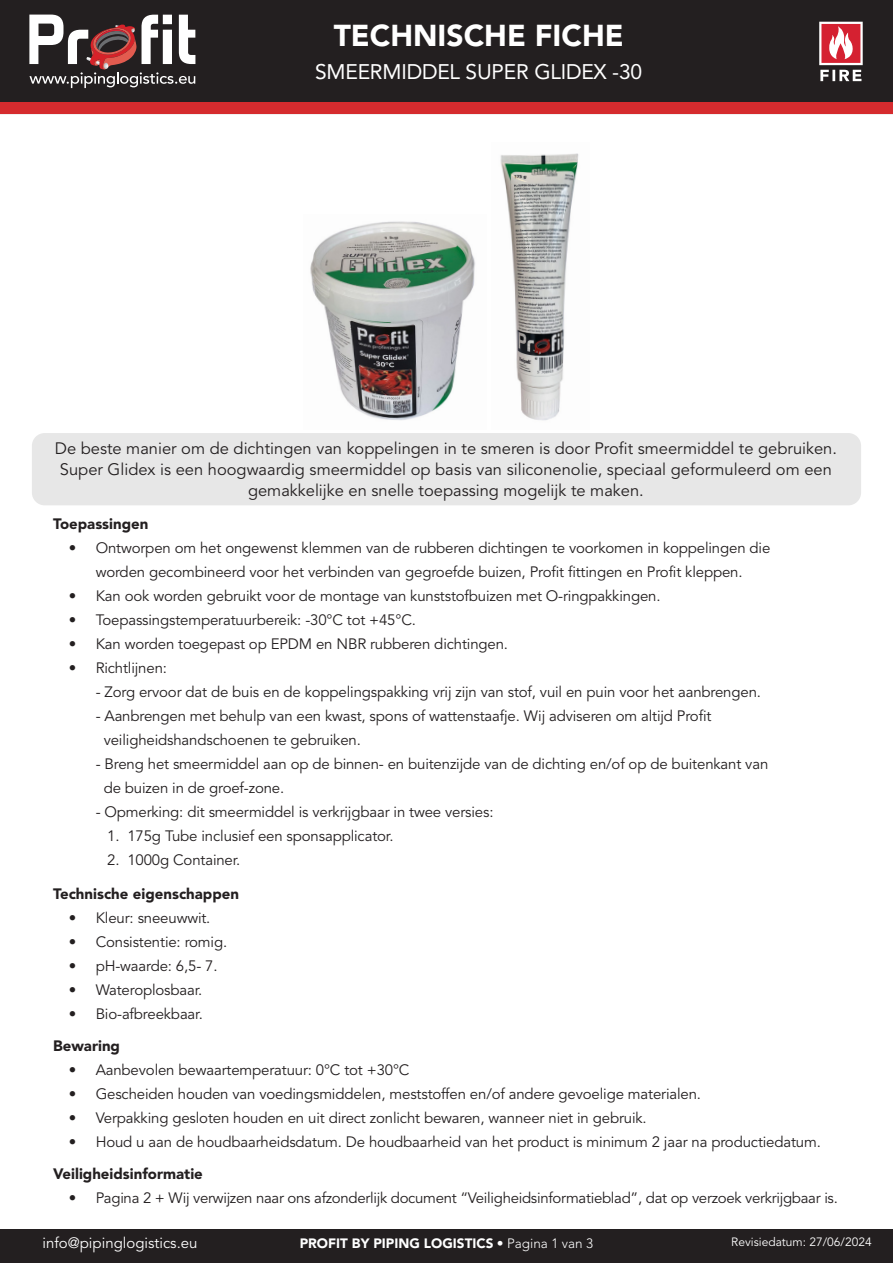
<style>
.page{position:relative;width:893px;height:1263px;background:#fff}
.page>*{position:absolute;margin:0;border:0;box-sizing:border-box;transform-origin:0 0}
.t1{font:900 30px "Avenir LT Std";color:#fff}
.t2{font:21px "Avenir LT Std";letter-spacing:-.01em;color:#fff}
.Product_description{font:16.5px/21px "Avenir LT Std";color:#231f20;text-align:center}
.t3{font:15px/24px "Avenir LT Std";letter-spacing:-.01em;color:#231f20}
.Titles{font:900 15px "Avenir LT Std";color:#231f20}
.t4{font:15px "Avenir LT Std";color:#fff}
.t5{font:900 13.5px "Avenir LT Std";color:#fff}
.t6{font:12px "Avenir LT Std";color:#fff}
.s1{font-weight:300}
</style>
<div class="page">
<div style="left:32px;top:433px;width:829px;height:72px;background:#e7e7e7;border-radius:13px"></div>
<img style="left:310px;top:221px;width:165px;height:199px">
<img style="left:500px;top:153px;width:79px;height:268px">
<div style="left:0;top:1229px;width:893px;height:34px;background:#231f20"></div>
<div style="left:0;top:0;width:893px;height:103px;background:#231f20"></div>
<svg style="left:29px;top:15px;width:166px;height:73px"></svg>
<div style="left:0;top:103px;width:893px;height:11px;background:#d52b2e"></div>
<svg style="left:819px;top:22px;width:44px;height:59px"></svg>
<h1 class="t1" style="left:334px;top:17px;width:291px">TECHNISCHE FICHE</h1>
<h2 class="t2" style="left:315px;top:59px;width:328px">SMEERMIDDEL SUPER GLIDEX -30</h2>
<p class="Product_description" style="left:55px;top:439px;width:784px">De beste manier om de dichtingen van koppelingen in te smeren is door Profit smeermiddel te gebruiken.<br>Super Glidex is een hoogwaardig smeermiddel op basis van siliconenolie, speciaal geformuleerd om een gemakkelijke en snelle toepassing mogelijk te maken.</p>
<p class="Titles" style="left:53px;top:515px;width:97px">Toepassingen</p>
<p class="t3" style="left:69px;top:536px;width:703px;text-align:center">• Ontworpen om het ongewenst klemmen van de rubberen dichtingen te voorkomen in koppelingen die worden gecombineerd voor het verbinden van gegroefde buizen, Profit fittingen en Profit kleppen.</p>
<p class="t3" style="left:69px;top:584px;width:593px">• Kan ook worden gebruikt voor de montage van kunststofbuizen met O-ringpakkingen.</p>
<p class="t3" style="left:69px;top:608px;width:349px">• Toepassingstemperatuurbereik: -30°C tot +45°C.</p>
<p class="t3" style="left:69px;top:632px;width:441px">• Kan worden toegepast op EPDM en NBR rubberen dichtingen.</p>
<p class="t3" style="left:69px;top:656px;width:100px">• Richtlijnen:</p>
<p class="t3" style="left:96px;top:680px;width:667px">- Zorg ervoor dat de buis en de koppelingspakking vrij zijn van stof, vuil en puin voor het aanbrengen.</p>
<p class="t3" style="left:104px;top:704px;width:609px;text-indent:-8px">- Aanbrengen met behulp van een kwast, spons of wattenstaafje. Wij adviseren om altijd Profit veiligheidshandschoenen te gebruiken.</p>
<p class="t3" style="left:104px;top:752px;width:666px;text-indent:-8px">- Breng het smeermiddel aan op de binnen- en buitenzijde van de dichting en/of op de buitenkant van de buizen in de groef-zone.</p>
<p class="t3" style="left:96px;top:800px;width:399px">- Opmerking: dit smeermiddel is verkrijgbaar in twee versies:</p>
<p class="t3" style="left:107px;top:824px;width:288px">1. 175g Tube inclusief een sponsapplicator.</p>
<p class="t3" style="left:107px;top:848px;width:135px">2. 1000g Container.</p>
<p class="Titles" style="left:53px;top:884px;width:187px">Technische eigenschappen</p>
<p class="t3" style="left:69px;top:906px;width:143px">• Kleur: sneeuwwit.</p>
<p class="t3" style="left:69px;top:930px;width:160px">• Consistentie: romig.</p>
<p class="t3" style="left:69px;top:954px;width:150px">• pH-waarde: 6,5- 7.</p>
<p class="t3" style="left:69px;top:978px;width:135px">• Wateroplosbaar.</p>
<p class="t3" style="left:69px;top:1002px;width:136px">• Bio-afbreekbaar.</p>
<p class="Titles" style="left:53px;top:1037px;width:68px">Bewaring</p>
<p class="t3" style="left:69px;top:1058px;width:342px">• Aanbevolen bewaartemperatuur: 0°C tot +30°C</p>
<p class="t3" style="left:69px;top:1082px;width:634px">• Gescheiden houden van voedingsmiddelen, meststoffen en/of andere gevoelige materialen.</p>
<p class="t3" style="left:69px;top:1106px;width:580px">• Verpakking gesloten houden en uit direct zonlicht bewaren, wanneer niet in gebruik.</p>
<p class="t3" style="left:69px;top:1130px;width:754px">• Houd u aan de houdbaarheidsdatum. De houdbaarheid van het product is minimum 2 jaar na productiedatum.</p>
<p class="Titles" style="left:53px;top:1165px;width:151px">Veiligheidsinformatie</p>
<p class="t3" style="left:69px;top:1187px;width:771px">• Pagina 2 + Wij verwijzen naar ons afzonderlijk document “Veiligheidsinformatieblad”, dat op verzoek verkrijgbaar is.</p>
<p class="t4" style="left:43px;top:1234px;width:157px">info@pipinglogistics.eu</p>
<p class="t5" style="left:300px;top:1235px;width:295px">PROFIT BY PIPING LOGISTICS <span class="s1">• Pagina 1 van 3</span></p>
<p class="t6" style="left:731px;top:1235px;width:142px">Revisiedatum: 27/06/2024</p>
</div>
